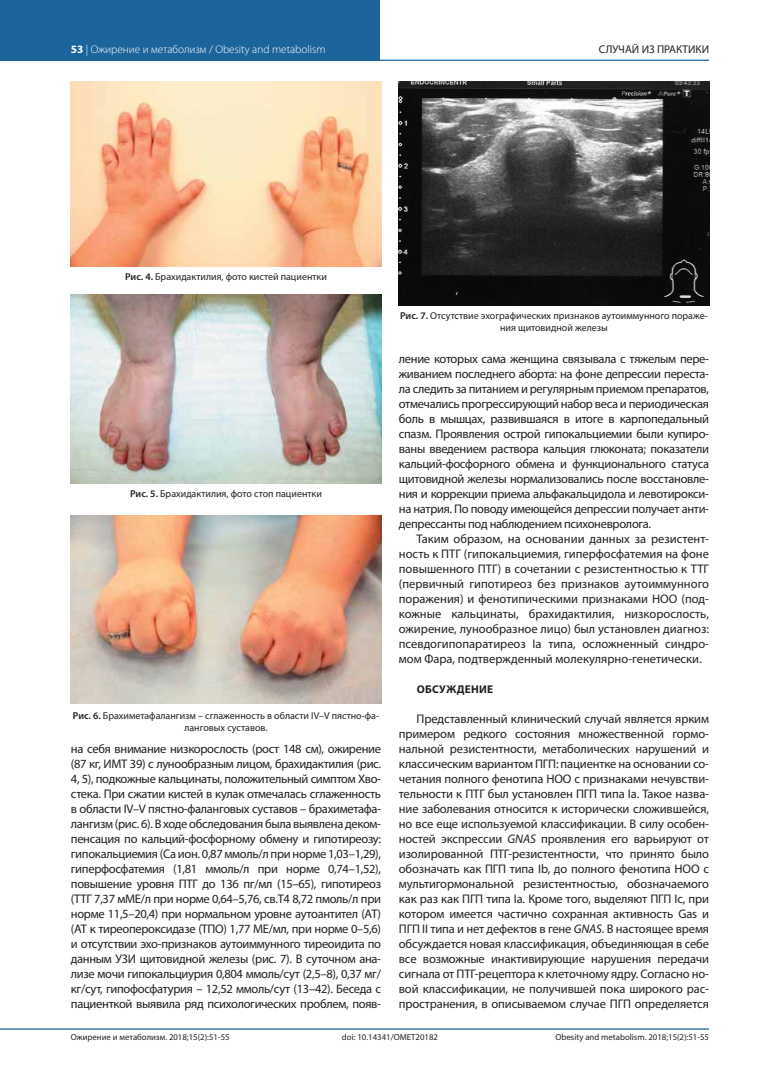
<style>
.page{position:relative;width:780px;height:1081px;background:#fff}
.page>*{position:absolute;margin:0;border:0;box-sizing:border-box;transform-origin:0 0}
.t1{font:12.5px/15px "Myriad Pro";letter-spacing:-.025em;color:#231f20;text-align:justify}
.t2{font:300 11.25px "Myriad Pro";color:#fff}
.t3{font:11.25px "Myriad Pro";color:#231f20}
.t4{font:700 11.25px "Myriad Pro";letter-spacing:.025em;color:#231f20}
.t5{font:10px/12px "Myriad Pro";color:#231f20;text-align:center}
.t6{font:8.75px "Myriad Pro";color:#231f20}
.s1{font-weight:700}
.s2{font-weight:600}
.s3{font-style:italic}
</style>
<div class="page">
<hr style="left:0;top:60px;width:709px;height:1px;background:#1c649c">
<hr style="left:0;top:1028px;width:709px;height:1px;background:#1c649c">
<div style="left:0;top:0;width:379px;height:60px;background:#1c649c"></div>
<img style="left:71px;top:82px;width:310px;height:184px">
<img style="left:71px;top:295px;width:310px;height:188px">
<img style="left:71px;top:515px;width:310px;height:189px">
<img style="left:399px;top:81px;width:310px;height:225px">
<p class="t2" style="left:71px;top:45px;width:256px"><span class="s1">53</span> | Ожирение и метаболизм / Obesity and metabolism</p>
<p class="t3" style="left:598px;top:45px;width:112px">СЛУЧАЙ ИЗ ПРАКТИКИ</p>
<p class="t5" style="left:125px;top:272px;width:203px"><span class="s2">Рис. 4.</span> Брахидактилия, фото кистей пациентки</p>
<p class="t5" style="left:130px;top:489px;width:193px"><span class="s2">Рис. 5.</span> Брахидактилия, фото стоп пациентки</p>
<p class="t5" style="left:73px;top:710px;width:308px"><span class="s2">Рис. 6.</span> Брахиметафалангизм – сглаженность в области IV–V пястно-фа&shy;ланговых суставов.</p>
<p class="t1" style="left:71px;top:742px;width:312px">на себя внимание низкорослость (рост 148 см), ожирение (87 кг, ИМТ 39) с лунообразным лицом, брахидактилия (рис.<br>4, 5), подкожные кальцинаты, положительный симптом Хво&shy;стека. При сжатии кистей в кулак отмечалась сглаженность в области IV–V пястно-фаланговых суставов – брахиметафа&shy;лангизм (рис. 6). В ходе обследования была выявлена деком&shy;пенсация по кальций-фосфорному обмену и гипотиреозу: гипокальциемия (Са ион. 0,87 ммоль/л при норме 1,03–1,29), гиперфосфатемия (1,81 ммоль/л при норме 0,74–1,52), повышение уровня ПТГ до 136 пг/мл (15–65), гипотиреоз (ТТГ 7,37 мМЕ/л при норме 0,64–5,76, св.Т4 8,72 пмоль/л при норме 11,5–20,4) при нормальном уровне аутоантител (АТ) (АТ к тиреопероксидазе (ТПО) 1,77 МЕ/мл, при норме 0–5,6) и отсутствии эхо-признаков аутоиммунного тиреоидита по данным УЗИ щитовидной железы (рис. 7). В суточном ана&shy;лизе мочи гипокальциурия 0,804 ммоль/сут (2,5–8), 0,37 мг/ кг/сут, гипофосфатурия – 12,52 ммоль/сут (13–42). Беседа с пациенткой выявила ряд психологических проблем, появ-</p>
<p class="t5" style="left:400px;top:311px;width:309px"><span class="s2">Рис. 7.</span> Отсутствие эхографических признаков аутоиммунного пораже&shy;ния щитовидной железы</p>
<p class="t1" style="left:399px;top:352px;width:312px">ление которых сама женщина связывала с тяжелым пере&shy;живанием последнего аборта: на фоне депрессии переста&shy;ла следить за питанием и регулярным приемом препаратов, отмечались прогрессирующий набор веса и периодическая боль в мышцах, развившаяся в итоге в карпопедальный спазм. Проявления острой гипокальциемии были купиро&shy;ваны введением раствора кальция глюконата; показатели кальций-фосфорного обмена и функционального статуса щитовидной железы нормализовались после восстановле&shy;ния и коррекции приема альфакальцидола и левотирокси&shy;на натрия. По поводу имеющейся депрессии получает анти&shy;депрессанты под наблюдением психоневролога.</p>
<p class="t1" style="left:399px;top:532px;width:312px;text-indent:18px">Таким образом, на основании данных за резистент&shy;ность к ПТГ (гипокальциемия, гиперфосфатемия на фоне повышенного ПТГ) в сочетании с резистентностью к ТТГ (первичный гипотиреоз без признаков аутоиммунного поражения) и фенотипическими признаками НОО (под&shy;кожные кальцинаты, брахидактилия, низкорослость, ожирение, лунообразное лицо) был установлен диагноз: псевдогипопаратиреоз Iа типа, осложненный синдро&shy;мом Фара, подтвержденный молекулярно-генетически.</p>
<p class="t4" style="left:416px;top:685px;width:78px">ОБСУЖДЕНИЕ</p>
<p class="t1" style="left:399px;top:712px;width:312px;text-indent:18px">Представленный клинический случай является ярким примером редкого состояния множественной гормо&shy;нальной резистентности, метаболических нарушений и классическим вариантом ПГП: пациентке на основании со&shy;четания полного фенотипа НОО с признаками нечувстви&shy;тельности к ПТГ был установлен ПГП типа Ia. Такое назва&shy;ние заболевания относится к исторически сложившейся, но все еще используемой классификации. В силу особен&shy;ностей экспрессии <span class="s3">GNAS</span> проявления его варьируют от изолированной ПТГ-резистентности, что принято было обозначать как ПГП типа Ib, до полного фенотипа НОО с мультигормональной резистентностью, обозначаемого как раз как ПГП типа Ia. Кроме того, выделяют ПГП Ic, при котором имеется частично сохранная активность Gas и ПГП II типа и нет дефектов в гене <span class="s3">GNAS</span>. В настоящее время обсуждается новая классификация, объединяющая в себе все возможные инактивирующие нарушения передачи сигнала от ПТГ-рецептора к клеточному ядру. Согласно но&shy;вой классификации, не получившей пока широкого рас&shy;пространения, в описываемом случае ПГП определяется</p>
<p class="t6" style="left:71px;top:1033px;width:160px">Ожирение и метаболизм. 2018;15(2):51-55</p>
<p class="t6" style="left:342px;top:1033px;width:97px">doi: 10.14341/OMET20182</p>
<p class="t6" style="left:555px;top:1033px;width:155px">Obesity and metabolism. 2018;15(2):51-55</p>
</div>
